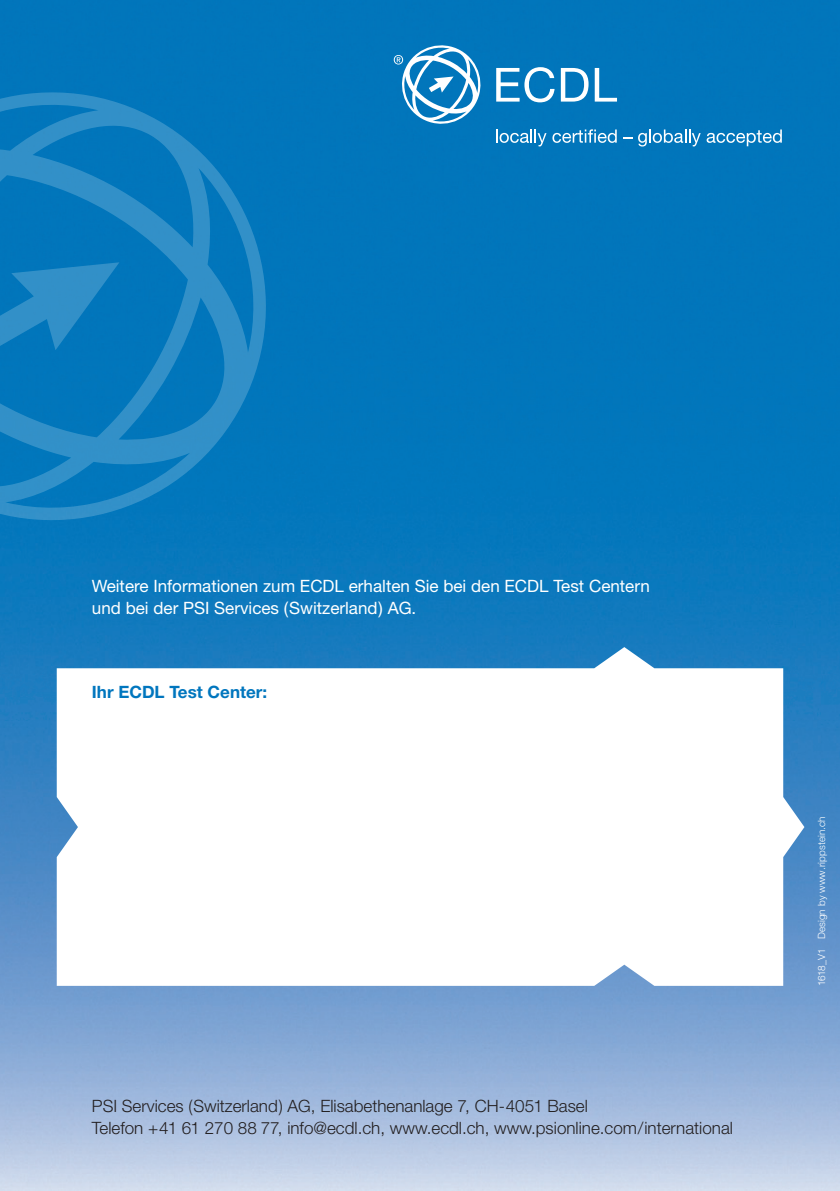
<style>
.page{position:relative;width:840px;height:1191px;background:#fff}
.page>*{position:absolute;margin:0;border:0;box-sizing:border-box;transform-origin:0 0}
.t1{font:300 17px/22px "Helvetica Neue";color:#231f20}
.t2{font:17px/22px "Helvetica Neue East A";color:#fff}
.t3{font:700 17px "Helvetica Neue";color:#0076be}
.t4{font:300 10px "Helvetica Neue";letter-spacing:.01em;color:#fff}
</style>
<div class="page">
<img style="left:0;top:0;width:839px;height:1191px">
<svg style="left:0;top:79px;width:296px;height:471px;fill:#0176bb"></svg>
<svg style="left:0;top:262px;width:119px;height:88px"></svg>
<svg style="left:393px;top:45px;width:92px;height:84px"></svg>
<svg style="left:496px;top:67px;width:120px;height:35px"></svg>
<svg style="left:496px;top:129px;width:50px;height:17px"></svg>
<svg style="left:552px;top:129px;width:64px;height:14px"></svg>
<svg style="left:622px;top:129px;width:78px;height:17px"></svg>
<svg style="left:706px;top:129px;width:75px;height:17px"></svg>
<svg style="left:57px;top:647px;width:747px;height:339px"></svg>
<p class="t2" style="left:92px;top:575px;width:559px">Weitere Informationen zum ECDL erhalten Sie bei den ECDL Test Centern und bei der PSI Services (Switzerland) AG.</p>
<p class="t3" style="left:92px;top:681px;width:177px">Ihr ECDL Test Center:</p>
<p class="t1" style="left:92px;top:1094px;width:642px">PSI Services (Switzerland) AG, Elisabethenanlage 7, CH-4051 Basel<br>Telefon +41 61 270 88 77, info@ecdl.ch, www.ecdl.ch, www.psionline.com/international</p>
<p class="t4" style="left:815px;top:985px;width:171px;rotate:-90deg">1618_V1 Design by www.rippstein.ch</p>
</div>
